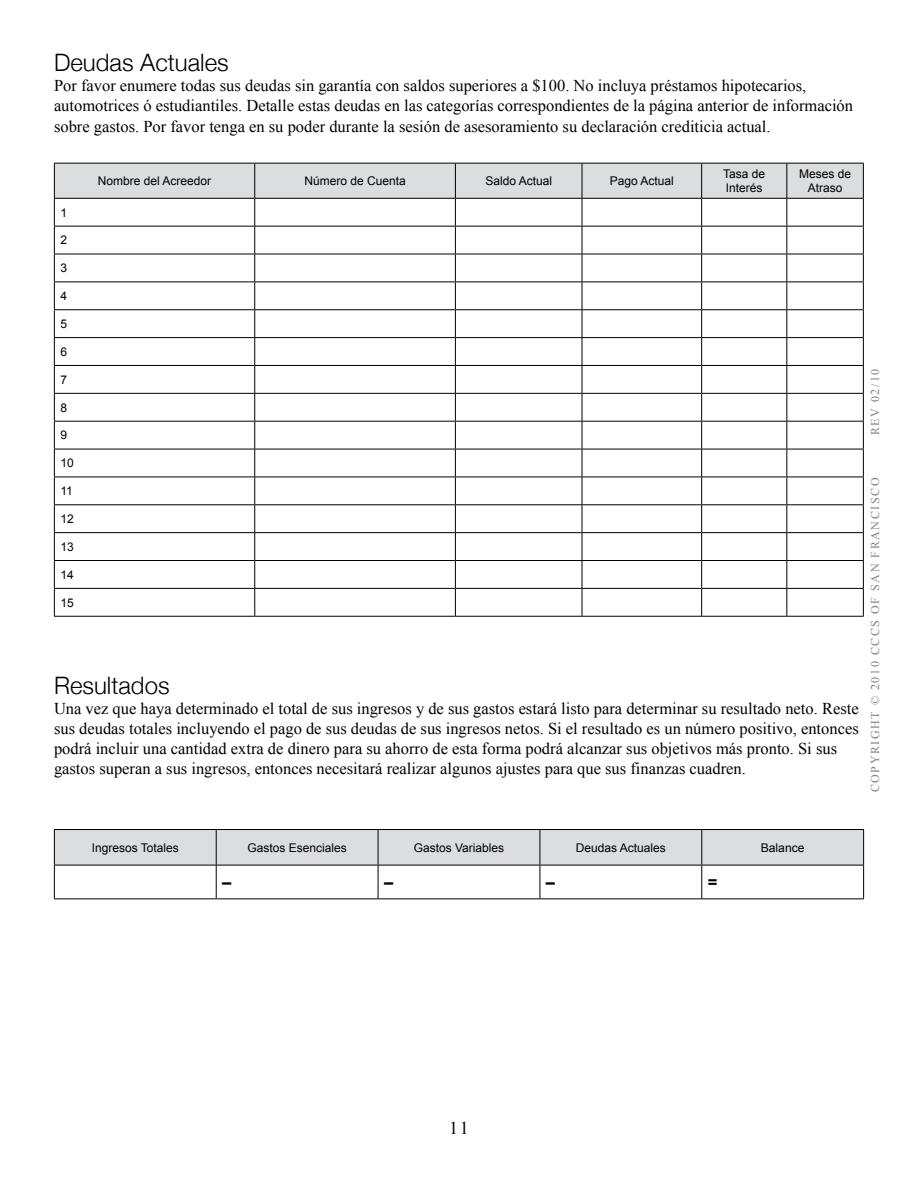
<style>
.page{position:relative;width:918px;height:1188px;background:#fff}
.page>*{position:absolute;margin:0;border:0;box-sizing:border-box;transform-origin:0 0}
.t1{font:300 24px "Helvetica Neue";color:#000}
.t2{font:18px "Times New Roman";color:#000}
.t3{font:16.5px/19.8px "Times New Roman";color:#000}
.t4{font:700 16.5px "Arial";color:#000}
.t5{font:12px/14.4px "Arial";color:#000}
.t6{font:12px "Times New Roman";letter-spacing:.13em;color:#808285}
</style>
<div class="page">
<svg style="left:54px;top:163px;width:810px;height:453px"></svg>
<hr style="left:54px;top:616px;width:201px;height:1px;background:#000">
<hr style="left:255px;top:616px;width:200px;height:1px;background:#000">
<hr style="left:455px;top:616px;width:127px;height:1px;background:#000">
<hr style="left:582px;top:616px;width:120px;height:1px;background:#000">
<hr style="left:702px;top:616px;width:85px;height:1px;background:#000">
<hr style="left:787px;top:616px;width:77px;height:1px;background:#000">
<div style="left:55px;top:830px;width:808px;height:35px;background:#dcddde"></div>
<hr style="left:54px;top:829px;width:162px;height:1px;background:#000">
<hr style="left:54px;top:830px;width:1px;height:35px;background:#000">
<hr style="left:216px;top:829px;width:162px;height:1px;background:#000">
<hr style="left:216px;top:830px;width:1px;height:35px;background:#000">
<hr style="left:378px;top:829px;width:162px;height:1px;background:#000">
<hr style="left:378px;top:830px;width:1px;height:35px;background:#000">
<hr style="left:540px;top:829px;width:162px;height:1px;background:#000">
<hr style="left:540px;top:830px;width:1px;height:35px;background:#000">
<hr style="left:702px;top:829px;width:162px;height:1px;background:#000">
<hr style="left:701px;top:830px;width:1px;height:35px;background:#000">
<hr style="left:863px;top:830px;width:1px;height:35px;background:#000">
<hr style="left:54px;top:865px;width:162px;height:1px;background:#000">
<hr style="left:54px;top:865px;width:1px;height:33px;background:#000">
<hr style="left:216px;top:865px;width:162px;height:1px;background:#000">
<hr style="left:216px;top:865px;width:1px;height:33px;background:#000">
<hr style="left:378px;top:865px;width:162px;height:1px;background:#000">
<hr style="left:378px;top:865px;width:1px;height:33px;background:#000">
<hr style="left:540px;top:865px;width:162px;height:1px;background:#000">
<hr style="left:540px;top:865px;width:1px;height:33px;background:#000">
<hr style="left:702px;top:865px;width:162px;height:1px;background:#000">
<hr style="left:701px;top:865px;width:1px;height:33px;background:#000">
<hr style="left:863px;top:865px;width:1px;height:33px;background:#000">
<hr style="left:54px;top:898px;width:162px;height:1px;background:#000">
<hr style="left:216px;top:898px;width:162px;height:1px;background:#000">
<hr style="left:378px;top:898px;width:162px;height:1px;background:#000">
<hr style="left:540px;top:898px;width:162px;height:1px;background:#000">
<hr style="left:702px;top:898px;width:162px;height:1px;background:#000">
<h1 class="t1" style="left:54px;top:43px;width:176px">Deudas Actuales</h1>
<p class="t3" style="left:54px;top:75px;width:801px">Por favor enumere todas sus deudas sin garantía con saldos superiores a $100. No incluya préstamos hipotecarios, automotrices ó estudiantiles. Detalle estas deudas en las categorías correspondientes de la página anterior de información</p>
<p class="t3" style="left:54px;top:117px;width:718px">sobre gastos. Por favor tenga en su poder durante la sesión de asesoramiento su declaración crediticia actual.</p>
<p class="t5" style="left:60px;top:205px;width:8px">1</p>
<p class="t5" style="left:60px;top:233px;width:8px">2</p>
<p class="t5" style="left:60px;top:261px;width:8px">3</p>
<p class="t5" style="left:60px;top:289px;width:8px">4</p>
<p class="t5" style="left:60px;top:317px;width:8px">5</p>
<p class="t5" style="left:60px;top:345px;width:8px">6</p>
<p class="t5" style="left:60px;top:372px;width:8px">7</p>
<p class="t5" style="left:60px;top:400px;width:8px">8</p>
<p class="t5" style="left:60px;top:428px;width:8px">9</p>
<p class="t5" style="left:60px;top:456px;width:15px">10</p>
<p class="t5" style="left:60px;top:484px;width:14px">11</p>
<p class="t5" style="left:60px;top:512px;width:15px">12</p>
<p class="t5" style="left:60px;top:540px;width:15px">13</p>
<p class="t5" style="left:60px;top:568px;width:15px">14</p>
<p class="t5" style="left:60px;top:595px;width:15px">15</p>
<p class="t5" style="left:98px;top:174px;width:115px">Nombre del Acreedor</p>
<p class="t5" style="left:304px;top:174px;width:103px">Número de Cuenta</p>
<p class="t5" style="left:485px;top:174px;width:68px">Saldo Actual</p>
<p class="t5" style="left:610px;top:174px;width:66px">Pago Actual</p>
<p class="t5" style="left:723px;top:167px;width:44px">Tasa de<br>Interés</p>
<p class="t5" style="left:799px;top:167px;width:54px;text-align:center">Meses de<br>Atraso</p>
<h1 class="t1" style="left:54px;top:667px;width:117px">Resultados</h1>
<p class="t3" style="left:54px;top:699px;width:806px">Una vez que haya determinado el total de sus ingresos y de sus gastos estará listo para determinar su resultado neto. Reste sus deudas totales incluyendo el pago de sus deudas de sus ingresos netos. Si el resultado es un número positivo, entonces podrá incluir una cantidad extra de dinero para su ahorro de esta forma podrá alcanzar sus objetivos más pronto. Si sus gastos superan a sus ingresos, entonces necesitará realizar algunos ajustes para que sus finanzas cuadren.</p>
<p class="t6" style="left:867px;top:435px;width:68px;rotate:-90deg">REV 02/10</p>
<p class="t6" style="left:867px;top:792px;width:316px;rotate:-90deg">COPYRIGHT © 2010 CCCS OF SAN FRANCISCO</p>
<p class="t5" style="left:92px;top:840px;width:89px">Ingresos Totales</p>
<p class="t5" style="left:247px;top:840px;width:101px">Gastos Esenciales</p>
<p class="t5" style="left:414px;top:840px;width:92px">Gastos Variables</p>
<p class="t5" style="left:576px;top:840px;width:92px">Deudas Actuales</p>
<p class="t5" style="left:761px;top:840px;width:45px">Balance</p>
<p class="t4" style="left:222px;top:871px;width:11px">–</p>
<p class="t4" style="left:384px;top:871px;width:11px">–</p>
<p class="t4" style="left:546px;top:871px;width:11px">–</p>
<p class="t4" style="left:708px;top:871px;width:11px">=</p>
<p class="t2" style="left:449px;top:1116px;width:21px">11</p>
</div>
